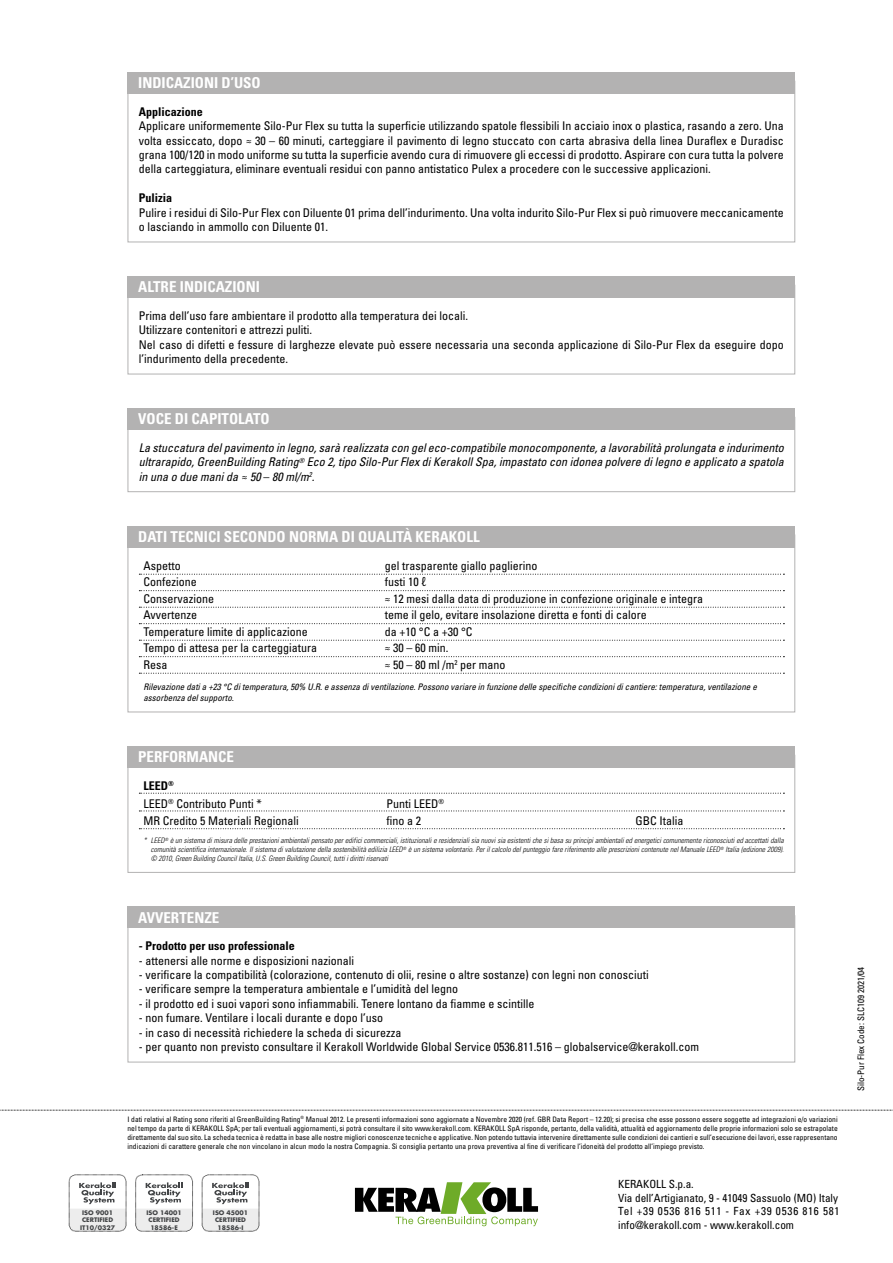
<style>
.page{position:relative;width:893px;height:1263px;background:#fff}
.page>*{position:absolute;margin:0;border:0;box-sizing:border-box;transform-origin:0 0}
.t1{font:700 condensed 15px "Univers LT Std";color:#fff}
.t2{font:condensed 12px/14.4px "Univers LT Std";color:#000}
.t3{font:italic condensed 12px/14.4px "Univers LT Std";color:#000;text-align:justify}
.t4{font:700 condensed 12px "Univers LT Std";color:#000}
.t5{font:condensed 11.25px/13.5px "Univers LT Std";color:#000}
.t6{font:italic condensed 9px/10.8px "Univers LT Std";color:#000}
.t7{font:condensed 9px "Univers LT Std";color:#000}
.t8{font:condensed 7.5px/9px "Univers LT Std";color:#000;text-align:justify}
.t9{font:italic 300 condensed 7.5px/9px "Univers LT Std";color:#000;text-align:justify}
.t10{font:700 6.15px/7.4px "Futura Std";color:#424446;text-align:center}
.s1{font-style:normal}
.s2{font-weight:700}
</style>
<div class="page">
<svg style="left:0;top:1110px;width:893px;height:1px"></svg>
<svg style="left:355px;top:1182px;width:183px;height:44px"></svg>
<div style="left:69px;top:1175px;width:57px;height:56px;border:1px dashed #000;border-radius:7px"></div>
<svg style="left:69px;top:1182px;width:57px;height:49px"></svg>
<div style="left:136px;top:1175px;width:57px;height:56px;border:1px dashed #000;border-radius:7px"></div>
<svg style="left:136px;top:1182px;width:57px;height:49px"></svg>
<div style="left:202px;top:1175px;width:57px;height:56px;border:1px dashed #000;border-radius:7px"></div>
<svg style="left:202px;top:1182px;width:57px;height:49px"></svg>
<div style="left:128px;top:417px;width:667px;height:75px;border:1px solid #b3b2b2"></div>
<div style="left:128px;top:408px;width:667px;height:22px;background:#b3b2b2"></div>
<div style="left:128px;top:72px;width:667px;height:22px;background:#b3b2b2"></div>
<div style="left:128px;top:285px;width:667px;height:89px;border:1px solid #b3b2b2"></div>
<div style="left:128px;top:276px;width:667px;height:22px;background:#b3b2b2"></div>
<div style="left:128px;top:907px;width:667px;height:21px;background:#b3b2b2"></div>
<svg style="left:139px;top:793px;width:645px;height:1px"></svg>
<svg style="left:139px;top:810px;width:645px;height:1px"></svg>
<svg style="left:139px;top:828px;width:645px;height:1px"></svg>
<div style="left:128px;top:755px;width:667px;height:118px;border:1px solid #b3b2b2"></div>
<div style="left:128px;top:746px;width:667px;height:22px;background:#b3b2b2"></div>
<svg style="left:139px;top:574px;width:645px;height:1px"></svg>
<svg style="left:139px;top:590px;width:645px;height:1px"></svg>
<svg style="left:139px;top:607px;width:645px;height:1px"></svg>
<svg style="left:139px;top:623px;width:645px;height:1px"></svg>
<svg style="left:139px;top:640px;width:645px;height:1px"></svg>
<svg style="left:139px;top:656px;width:645px;height:1px"></svg>
<svg style="left:139px;top:673px;width:645px;height:1px"></svg>
<div style="left:128px;top:526px;width:667px;height:21px;background:#b3b2b2"></div>
<p class="t1" style="left:138px;top:74px;width:124px">INDICAZIONI D’USO</p>
<p class="t4" style="left:139px;top:104px;width:66px">Applicazione</p>
<p class="t2" style="left:139px;top:119px;width:646px;text-align:justify">Applicare uniformemente Silo-Pur Flex su tutta la superficie utilizzando spatole flessibili In acciaio inox o plastica, rasando a zero. Una volta essiccato, dopo ≈ 30 – 60 minuti, carteggiare il pavimento di legno stuccato con carta abrasiva della linea Duraflex e Duradisc grana 100/120 in modo uniforme su tutta la superficie avendo cura di rimuovere gli eccessi di prodotto. Aspirare con cura tutta la polvere della carteggiatura, eliminare eventuali residui con panno antistatico Pulex a procedere con le successive applicazioni.</p>
<p class="t4" style="left:139px;top:191px;width:35px">Pulizia</p>
<p class="t2" style="left:139px;top:205px;width:646px">Pulire i residui di Silo-Pur Flex con Diluente 01 prima dell’indurimento. Una volta indurito Silo-Pur Flex si può rimuovere meccanicamente o lasciando in ammollo con Diluente 01.</p>
<p class="t1" style="left:138px;top:278px;width:123px">ALTRE INDICAZIONI</p>
<p class="t2" style="left:139px;top:308px;width:646px">Prima dell’uso fare ambientare il prodotto alla temperatura dei locali.<br>Utilizzare contenitori e attrezzi puliti.<br>Nel caso di difetti e fessure di larghezze elevate può essere necessaria una seconda applicazione di Silo-Pur Flex da eseguire dopo l’indurimento della precedente.</p>
<p class="t1" style="left:138px;top:410px;width:133px">VOCE DI CAPITOLATO</p>
<p class="t3" style="left:139px;top:440px;width:646px">La stuccatura del pavimento in legno, sarà realizzata con gel eco-compatibile monocomponente, a lavorabilità prolungata e indurimento ultrarapido, GreenBuilding Rating<sup>®</sup> Eco 2, tipo Silo-Pur Flex di Kerakoll Spa, impastato con idonea polvere di legno e applicato a spatola in una o due mani da ≈ 50 <span class="s1">–</span> 80 ml/m<sup>2</sup>.</p>
<p class="t1" style="left:138px;top:528px;width:343px">DATI TECNICI SECONDO NORMA DI QUALITÀ KERAKOLL</p>
<p class="t2" style="left:143px;top:558px;width:39px">Aspetto</p>
<p class="t2" style="left:385px;top:558px;width:154px">gel trasparente giallo paglierino</p>
<p class="t2" style="left:143px;top:574px;width:55px">Confezione</p>
<p class="t2" style="left:385px;top:574px;width:43px">fusti 10 ℓ</p>
<p class="t2" style="left:143px;top:591px;width:72px">Conservazione</p>
<p class="t2" style="left:385px;top:591px;width:320px">≈ 12 mesi dalla data di produzione in confezione originale e integra</p>
<p class="t2" style="left:143px;top:607px;width:55px">Avvertenze</p>
<p class="t2" style="left:385px;top:607px;width:263px">teme il gelo, evitare insolazione diretta e fonti di calore</p>
<p class="t2" style="left:143px;top:624px;width:166px">Temperature limite di applicazione</p>
<p class="t2" style="left:385px;top:624px;width:89px">da +10 °C a +30 °C</p>
<p class="t2" style="left:143px;top:640px;width:175px">Tempo di attesa per la carteggiatura</p>
<p class="t2" style="left:385px;top:640px;width:65px">≈ 30 – 60 min.</p>
<p class="t2" style="left:143px;top:657px;width:25px">Resa</p>
<p class="t2" style="left:385px;top:657px;width:122px">≈ 50 – 80 ml /m<sup>2</sup> per mano</p>
<p class="t6" style="left:143px;top:681px;width:615px">Rilevazione dati a +23 °C di temperatura, 50% U.R. e assenza di ventilazione. Possono variare in funzione delle specifiche condizioni di cantiere: temperatura, ventilazione e assorbenza del supporto.</p>
<p class="t1" style="left:138px;top:748px;width:97px">PERFORMANCE</p>
<p class="t2" style="left:143px;top:776px;width:120px;line-height:17.9px"><span class="s2">LEED</span><sup>®<br></sup>LEED<sup>®</sup> Contributo Punti *</p>
<p class="t2" style="left:386px;top:796px;width:59px">Punti LEED<sup>®</sup></p>
<p class="t2" style="left:143px;top:814px;width:157px">MR Credito 5 Materiali Regionali</p>
<p class="t2" style="left:386px;top:814px;width:36px">fino a 2</p>
<p class="t2" style="left:635px;top:814px;width:49px">GBC Italia</p>
<p class="t9" style="left:151px;top:836px;width:634px;text-indent:-7px">* LEED<sup>®</sup> è un sistema di misura delle prestazioni ambientali pensato per edifici commerciali, istituzionali e residenziali sia nuovi sia esistenti che si basa su principi ambientali ed energetici comunemente riconosciuti ed accettati dalla comunità scientifica internazionale. Il sistema di valutazione della sostenibilità edilizia LEED<sup>®</sup> è un sistema volontario. Per il calcolo del punteggio fare riferimento alle prescrizioni contenute nel Manuale LEED<sup>®</sup> Italia (edizione 2009). © 2010, Green Building Council Italia, U.S. Green Building Council, tutti i diritti riservati</p>
<p class="t1" style="left:138px;top:908px;width:83px">AVVERTENZE</p>
<p class="t4" style="left:139px;top:939px;width:157px">- Prodotto per uso professionale</p>
<p class="t2" style="left:139px;top:953px;width:217px">- attenersi alle norme e disposizioni nazionali</p>
<p class="t2" style="left:139px;top:967px;width:511px">- verificare la compatibilità (colorazione, contenuto di olii, resine o altre sostanze) con legni non conosciuti</p>
<p class="t2" style="left:139px;top:982px;width:321px">- verificare sempre la temperatura ambientale e l’umidità del legno</p>
<p class="t2" style="left:139px;top:996px;width:397px">- il prodotto ed i suoi vapori sono infiammabili. Tenere lontano da fiamme e scintille</p>
<p class="t2" style="left:139px;top:1011px;width:246px">- non fumare. Ventilare i locali durante e dopo l’uso</p>
<p class="t2" style="left:139px;top:1025px;width:264px">- in caso di necessità richiedere la scheda di sicurezza</p>
<p class="t2" style="left:139px;top:1039px;width:562px">- per quanto non previsto consultare il Kerakoll Worldwide Global Service 0536.811.516 – globalservice@kerakoll.com</p>
<p class="t8" style="left:128px;top:1114px;width:712px">I dati relativi al Rating sono riferiti al GreenBuilding Rating<sup>®</sup> Manual 2012. Le presenti informazioni sono aggiornate a Novembre 2020 (ref. GBR Data Report – 12.20); si precisa che esse possono essere soggette ad integrazioni e/o variazioni nel tempo da parte di KERAKOLL SpA; per tali eventuali aggiornamenti, si potrà consultare il sito www.kerakoll.com. KERAKOLL SpA risponde, pertanto, della validità, attualità ed aggiornamento delle proprie informazioni solo se estrapolate direttamente dal suo sito. La scheda tecnica è redatta in base alle nostre migliori conoscenze tecniche e applicative. Non potendo tuttavia intervenire direttamente sulle condizioni dei cantieri e sull’esecuzione dei lavori, esse rappresentano indicazioni di carattere generale che non vincolano in alcun modo la nostra Compagnia. Si consiglia pertanto una prova preventiva al fine di verificare l’idoneità del prodotto all’impiego previsto.</p>
<p class="t10" style="left:80px;top:1209px;width:36px">ISO 9001<br>CERTIFIED<br>IT10/0327</p>
<p class="t10" style="left:146px;top:1209px;width:37px">ISO 14001<br>CERTIFIED<br>18586-E</p>
<p class="t10" style="left:213px;top:1209px;width:37px">ISO 45001<br>CERTIFIED<br>18586-I</p>
<p class="t5" style="left:618px;top:1177px;width:223px">KERAKOLL S.p.a.<br>Via dell’Artigianato, 9 - 41049 Sassuolo (MO) Italy Tel +39 0536 816 511 - Fax +39 0536 816 581 info@kerakoll.com - www.kerakoll.com</p>
<p class="t7" style="left:855px;top:1091px;width:126px;rotate:-90deg">Silo-Pur Flex Code: SLC109 2021/04</p>
</div>
